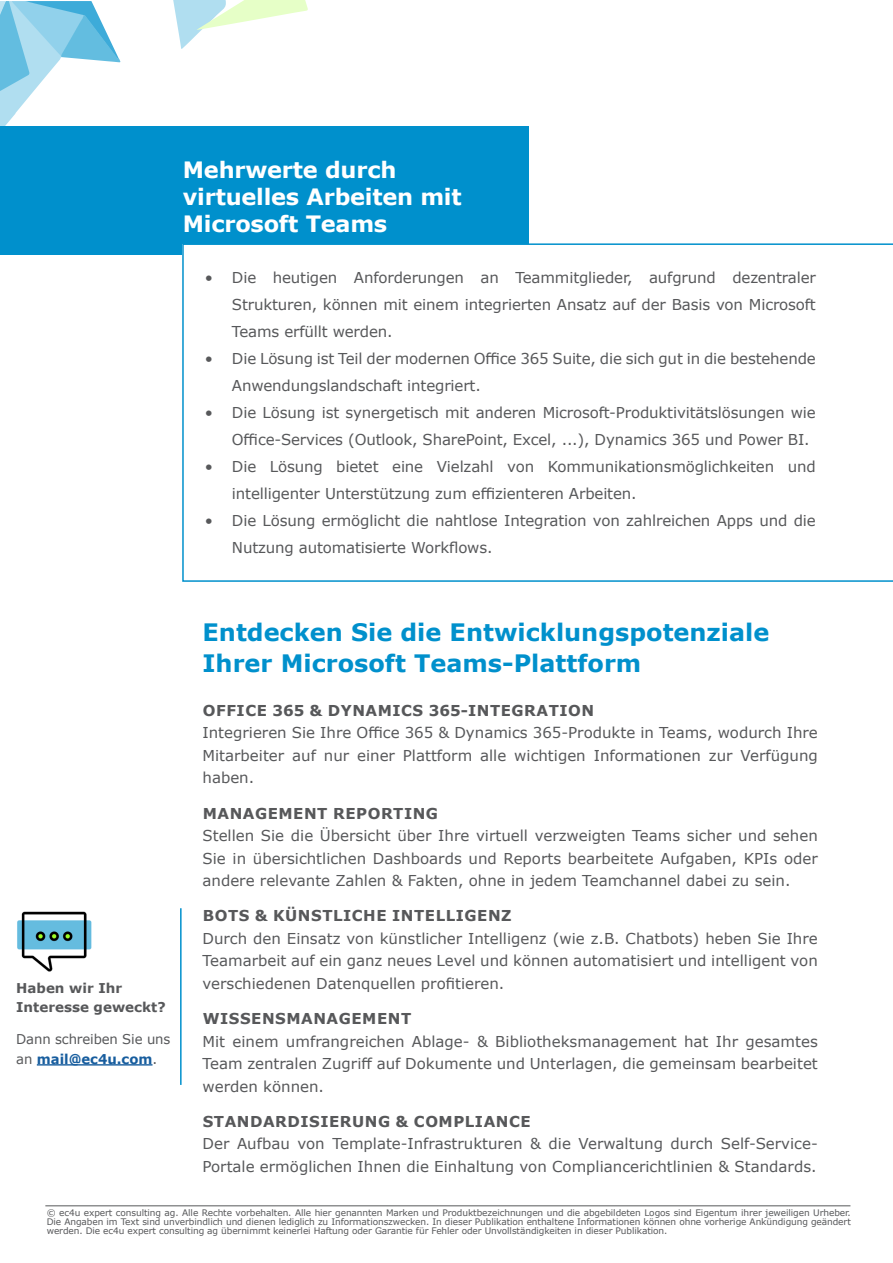
<style>
.page{position:relative;width:893px;height:1263px;background:#fff}
.page>*{position:absolute;margin:0;border:0;box-sizing:border-box;transform-origin:0 0}
.Fließtext{font:700 24px/31.5px "Verdana";color:#0090cc}
.t1{font:700 22.5px/27px "Verdana";letter-spacing:-.01em;color:#fff}
.Fließtext-2{font:15px/22.5px "Verdana";letter-spacing:-.01em;color:#57585a;text-align:justify}
.Fließtext-3{font:700 15px "Verdana";letter-spacing:.035em;color:#57585a}
.t2{font:13.5px/19.5px "Verdana";letter-spacing:-.01em;color:#57585a}
.t3{font:700 13.5px/19.5px "Verdana";color:#57585a}
.t4{font:9px/9px "Verdana";letter-spacing:-.01em;color:#57585a;text-align:justify}
.s1{font-weight:700;color:#175d9e}
</style>
<div class="page">
<hr style="left:45px;top:1205px;width:805px;height:1px;background:#57585a">
<svg style="left:173px;top:0;width:135px;height:49px"></svg>
<svg style="left:0;top:1px;width:121px;height:125px"></svg>
<div style="left:0;top:126px;width:528px;height:129px;background:#0090cc"></div>
<svg style="left:182px;top:243px;width:711px;height:339px"></svg>
<hr style="left:37px;top:1064px;width:116px;height:1px;background:#175d9e">
<img style="left:17px;top:911px;width:75px;height:60px">
<hr style="left:180px;top:908px;width:2px;height:177px;background:#0090cc">
<p class="t1" style="left:183px;top:156px;width:280px">Mehrwerte durch virtuelles Arbeiten mit<br>Microsoft Teams</p>
<p class="Fließtext-2" style="left:232px;top:264px;width:585px;line-height:27px;text-indent:-27px">• Die heutigen Anforderungen an Teammitglieder, aufgrund dezentraler Strukturen, können mit einem integrierten Ansatz auf der Basis von Microsoft Teams erfüllt werden.</p>
<p class="Fließtext-2" style="left:232px;top:345px;width:585px;line-height:27px;text-indent:-27px">• Die Lösung ist Teil der modernen Office 365 Suite, die sich gut in die bestehende<br>Anwendungslandschaft integriert.</p>
<p class="Fließtext-2" style="left:232px;top:399px;width:585px;line-height:27px;text-indent:-27px">• Die Lösung ist synergetisch mit anderen Microsoft-Produktivitätslösungen wie<br>Office-Services (Outlook, SharePoint, Excel, ...), Dynamics 365 und Power BI.</p>
<p class="Fließtext-2" style="left:232px;top:453px;width:585px;line-height:27px;text-indent:-27px">• Die Lösung bietet eine Vielzahl von Kommunikationsmöglichkeiten und intelligenter Unterstützung zum effizienteren Arbeiten.</p>
<p class="Fließtext-2" style="left:232px;top:507px;width:585px;line-height:27px;text-indent:-27px">• Die Lösung ermöglicht die nahtlose Integration von zahlreichen Apps und die<br>Nutzung automatisierte Workflows.</p>
<p class="t3" style="left:16px;top:978px;width:151px">Haben wir Ihr<br>Interesse geweckt?</p>
<p class="t2" style="left:16px;top:1030px;width:156px">Dann schreiben Sie uns an <span class="s1">mail@ec4u.com</span>.</p>
<p class="Fließtext" style="left:202px;top:615px;width:568px">Entdecken Sie die Entwicklungspotenziale<br>Ihrer Microsoft Teams-Plattform</p>
<p class="Fließtext-3" style="left:203px;top:700px;width:393px">OFFICE 365 &amp; DYNAMICS 365-INTEGRATION</p>
<p class="Fließtext-2" style="left:202px;top:721px;width:617px">Integrieren Sie Ihre Office 365 &amp; Dynamics 365-Produkte in Teams, wodurch Ihre Mitarbeiter auf nur einer Plattform alle wichtigen Informationen zur Verfügung haben.</p>
<p class="Fließtext-3" style="left:203px;top:802px;width:237px">MANAGEMENT REPORTING</p>
<p class="Fließtext-2" style="left:202px;top:824px;width:617px">Stellen Sie die Übersicht über Ihre virtuell verzweigten Teams sicher und sehen Sie in übersichtlichen Dashboards und Reports bearbeitete Aufgaben, KPIs oder andere relevante Zahlen &amp; Fakten, ohne in jedem Teamchannel dabei zu sein.</p>
<p class="Fließtext-3" style="left:203px;top:905px;width:310px">BOTS &amp; KÜNSTLICHE INTELLIGENZ</p>
<p class="Fließtext-2" style="left:202px;top:927px;width:617px">Durch den Einsatz von künstlicher Intelligenz (wie z.B. Chatbots) heben Sie Ihre Teamarbeit auf ein ganz neues Level und können automatisiert und intelligent von verschiedenen Datenquellen profitieren.</p>
<p class="Fließtext-3" style="left:203px;top:1008px;width:210px">WISSENSMANAGEMENT</p>
<p class="Fließtext-2" style="left:202px;top:1030px;width:617px">Mit einem umfrangreichen Ablage- &amp; Bibliotheksmanagement hat Ihr gesamtes Team zentralen Zugriff auf Dokumente und Unterlagen, die gemeinsam bearbeitet werden können.</p>
<p class="Fließtext-3" style="left:203px;top:1111px;width:329px">STANDARDISIERUNG &amp; COMPLIANCE</p>
<p class="Fließtext-2" style="left:202px;top:1132px;width:617px">Der Aufbau von Template-Infrastrukturen &amp; die Verwaltung durch Self-Service-<br>Portale ermöglichen Ihnen die Einhaltung von Compliancerichtlinien &amp; Standards.</p>
<p class="t4" style="left:47px;top:1208px;width:806px">© ec4u expert consulting ag. Alle Rechte vorbehalten. Alle hier genannten Marken und Produktbezeichnungen und die abgebildeten Logos sind Eigentum ihrer jeweiligen Urheber.<br>Die Angaben im Text sind unverbindlich und dienen lediglich zu Informationszwecken. In dieser Publikation enthaltene Informationen können ohne vorherige Ankündigung geändert werden. Die ec4u expert consulting ag übernimmt keinerlei Haftung oder Garantie für Fehler oder Unvollständigkeiten in dieser Publikation.</p>
</div>
